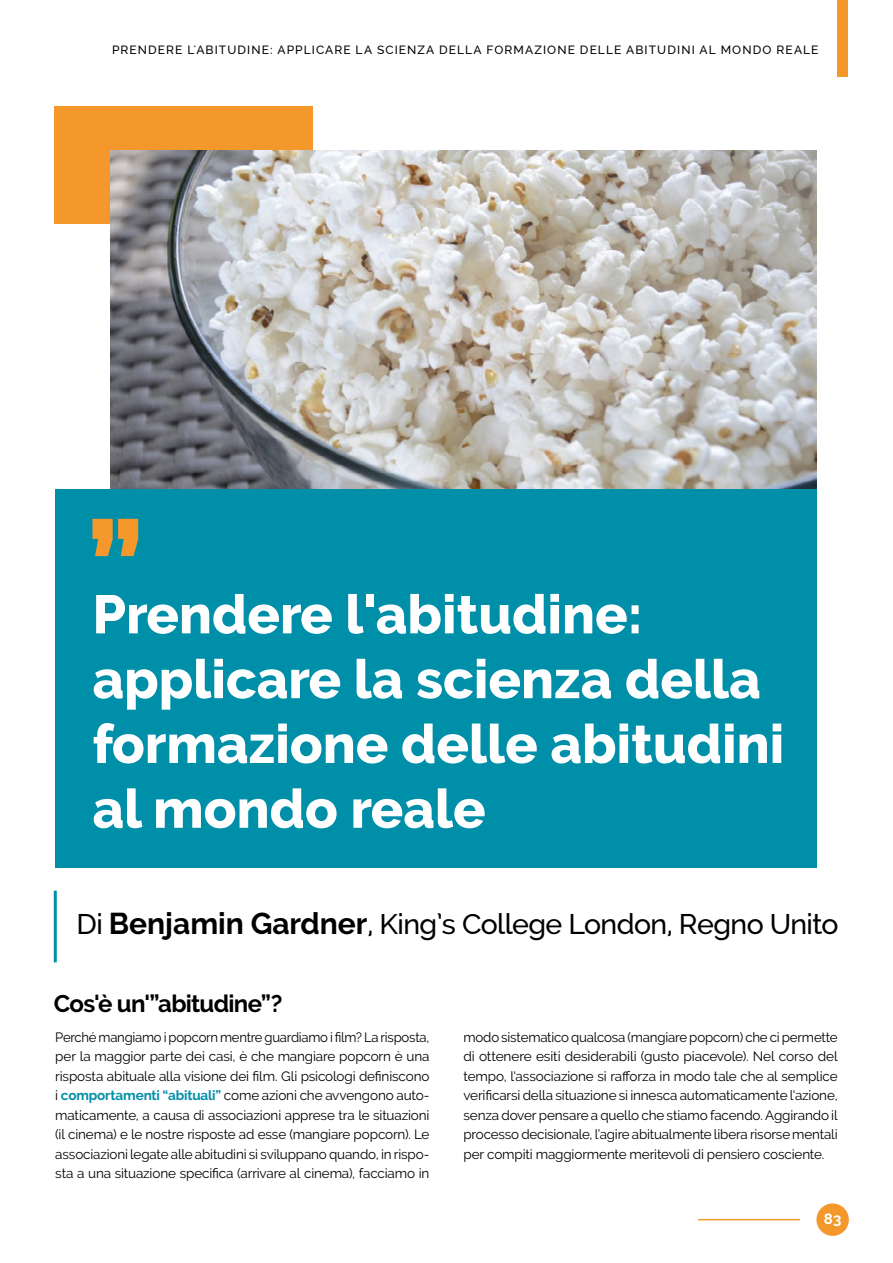
<style>
.page{position:relative;width:893px;height:1263px;background:#fff}
.page>*{position:absolute;margin:0;border:0;box-sizing:border-box;transform-origin:0 0}
.t1{font:800 54px/64.8px "Raleway";color:#fff}
.t2{font:500 28.5px "Raleway";letter-spacing:-.02em;color:#000}
.t3{font:700 24px "Raleway";letter-spacing:-.03em;color:#000}
.t4{font:700 15px "Raleway";color:#fff}
.t5{font:13.5px/19.5px "Raleway";letter-spacing:-.01em;color:#000;text-align:justify}
.t6{font:500 12px "Raleway";letter-spacing:.09em;color:#000}
.s1{font-weight:700;font-size:30px}
.s2{font-weight:700;color:#008fa9}
</style>
<div class="page">
<div style="left:816px;top:1203px;width:33px;height:33px;background:#f4982b;border-radius:50%"></div>
<hr style="left:698px;top:1219px;width:102px;height:1px;background:#f4982b">
<div style="left:838px;top:0;width:10px;height:77px;background:#f4982b"></div>
<div style="left:54px;top:106px;width:258px;height:118px;background:#f4982b"></div>
<img style="left:111px;top:150px;width:705px;height:339px">
<div style="left:55px;top:489px;width:761px;height:378px;background:#008fa9"></div>
<svg style="left:92px;top:519px;width:46px;height:37px"></svg>
<hr style="left:54px;top:891px;width:3px;height:71px;background:#008fa9">
<p class="t6" style="left:112px;top:43px;width:708px">PRENDERE L'ABITUDINE: APPLICARE LA SCIENZA DELLA FORMAZIONE DELLE ABITUDINI AL MONDO REALE</p>
<h1 class="t1" style="left:92px;top:582px;width:693px">Prendere l'abitudine: applicare la scienza della formazione delle abitudini al mondo reale</h1>
<h2 class="t2" style="left:77px;top:908px;width:763px">Di <span class="s1">Benjamin Gardner</span>, King’s College London, Regno Unito</h2>
<h3 class="t3" style="left:54px;top:990px;width:230px">Cos'è un'”abitudine”?</h3>
<p class="t5" style="left:55px;top:1027px;width:376px">Perché mangiamo i popcorn mentre guardiamo i film? La risposta, per la maggior parte dei casi, è che mangiare popcorn è una risposta abituale alla visione dei film. Gli psicologi definiscono i <span class="s2">comportamenti “abituali”</span> come azioni che avvengono auto&shy;maticamente, a causa di associazioni apprese tra le situazioni (il cinema) e le nostre risposte ad esse (mangiare popcorn). Le associazioni legate alle abitudini si sviluppano quando, in rispo&shy;sta a una situazione specifica (arrivare al cinema), facciamo in</p>
<p class="t5" style="left:463px;top:1027px;width:376px">modo sistematico qualcosa (mangiare popcorn) che ci permette di ottenere esiti desiderabili (gusto piacevole). Nel corso del tempo, l'associazione si rafforza in modo tale che al semplice verificarsi della situazione si innesca automaticamente l'azione, senza dover pensare a quello che stiamo facendo. Aggirando il processo decisionale, l’agire abitualmente libera risorse mentali per compiti maggiormente meritevoli di pensiero cosciente.</p>
<p class="t4" style="left:824px;top:1210px;width:19px">83</p>
</div>
